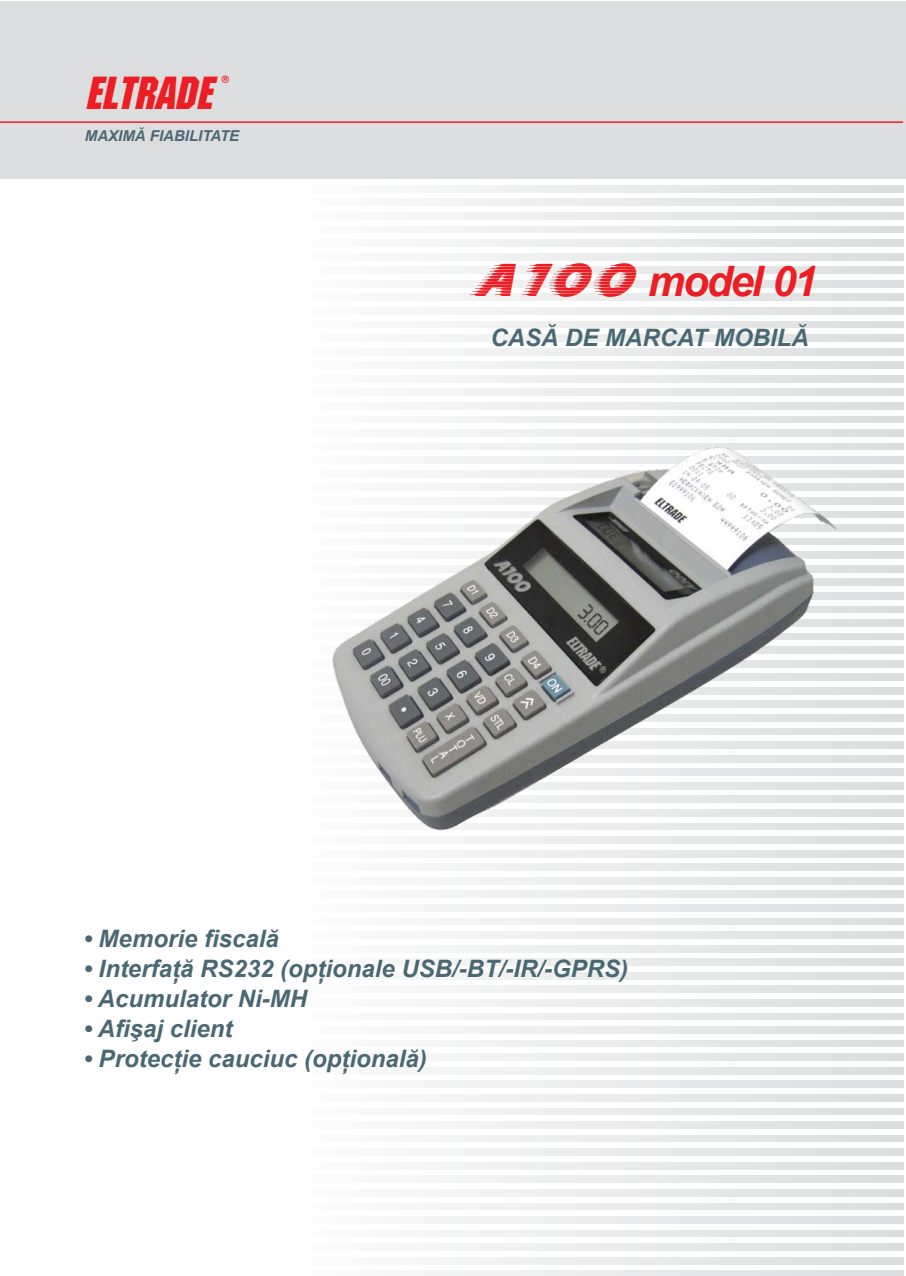
<style>
.page{position:relative;width:906px;height:1276px;background:#fff}
.page>*{position:absolute;margin:0;border:0;box-sizing:border-box;transform-origin:0 0}
.t1{font:italic 700 45px "Engine Cyr";color:#ed1d24}
.t2{font:italic 700 42px "Arial";letter-spacing:-.05em;color:#ed1d24}
.t3{font:italic 700 24px "Arial";color:#486873}
.t4{font:italic 700 15px "Arial";color:#486873}
.t5{font:700 10.5px "Engine Cyr";color:#ed1d24}
.s1{font-family:"Slipstream";font-weight:400;font-style:normal;font-size:45px}
</style>
<div class="page">
<svg style="left:431px;top:185px;width:472px;height:7px"></svg>
<svg style="left:431px;top:199px;width:472px;height:7px"></svg>
<svg style="left:431px;top:212px;width:472px;height:7px"></svg>
<svg style="left:431px;top:226px;width:472px;height:7px"></svg>
<svg style="left:431px;top:240px;width:472px;height:6px"></svg>
<svg style="left:431px;top:253px;width:472px;height:7px"></svg>
<svg style="left:431px;top:267px;width:472px;height:7px"></svg>
<svg style="left:431px;top:280px;width:472px;height:7px"></svg>
<svg style="left:431px;top:294px;width:472px;height:7px"></svg>
<svg style="left:431px;top:307px;width:472px;height:7px"></svg>
<svg style="left:431px;top:321px;width:472px;height:7px"></svg>
<svg style="left:431px;top:335px;width:472px;height:6px"></svg>
<svg style="left:431px;top:348px;width:472px;height:7px"></svg>
<svg style="left:431px;top:362px;width:472px;height:6px"></svg>
<svg style="left:431px;top:375px;width:472px;height:7px"></svg>
<svg style="left:431px;top:389px;width:472px;height:7px"></svg>
<svg style="left:431px;top:402px;width:472px;height:7px"></svg>
<svg style="left:431px;top:416px;width:472px;height:7px"></svg>
<svg style="left:853px;top:430px;width:50px;height:6px"></svg>
<svg style="left:853px;top:443px;width:50px;height:7px"></svg>
<svg style="left:853px;top:457px;width:50px;height:6px"></svg>
<svg style="left:853px;top:470px;width:50px;height:7px"></svg>
<svg style="left:853px;top:484px;width:50px;height:7px"></svg>
<svg style="left:853px;top:497px;width:50px;height:7px"></svg>
<svg style="left:853px;top:511px;width:50px;height:7px"></svg>
<svg style="left:853px;top:524px;width:50px;height:7px"></svg>
<svg style="left:853px;top:538px;width:50px;height:7px"></svg>
<svg style="left:853px;top:552px;width:50px;height:6px"></svg>
<svg style="left:853px;top:565px;width:50px;height:7px"></svg>
<svg style="left:853px;top:579px;width:50px;height:6px"></svg>
<svg style="left:853px;top:592px;width:50px;height:7px"></svg>
<svg style="left:853px;top:606px;width:50px;height:7px"></svg>
<svg style="left:853px;top:619px;width:50px;height:7px"></svg>
<svg style="left:853px;top:633px;width:50px;height:7px"></svg>
<svg style="left:853px;top:647px;width:50px;height:6px"></svg>
<svg style="left:853px;top:660px;width:50px;height:7px"></svg>
<svg style="left:853px;top:674px;width:50px;height:6px"></svg>
<svg style="left:853px;top:687px;width:50px;height:7px"></svg>
<svg style="left:853px;top:701px;width:50px;height:7px"></svg>
<svg style="left:853px;top:714px;width:50px;height:7px"></svg>
<svg style="left:853px;top:728px;width:50px;height:7px"></svg>
<svg style="left:853px;top:741px;width:50px;height:7px"></svg>
<svg style="left:853px;top:755px;width:50px;height:7px"></svg>
<svg style="left:853px;top:769px;width:50px;height:6px"></svg>
<svg style="left:853px;top:782px;width:50px;height:7px"></svg>
<svg style="left:853px;top:796px;width:50px;height:6px"></svg>
<svg style="left:853px;top:809px;width:50px;height:7px"></svg>
<svg style="left:853px;top:823px;width:50px;height:7px"></svg>
<svg style="left:853px;top:836px;width:50px;height:7px"></svg>
<svg style="left:431px;top:850px;width:472px;height:7px"></svg>
<svg style="left:431px;top:864px;width:472px;height:6px"></svg>
<svg style="left:431px;top:877px;width:472px;height:7px"></svg>
<svg style="left:431px;top:891px;width:472px;height:6px"></svg>
<svg style="left:431px;top:904px;width:472px;height:7px"></svg>
<svg style="left:431px;top:918px;width:472px;height:7px"></svg>
<svg style="left:431px;top:931px;width:472px;height:7px"></svg>
<svg style="left:431px;top:945px;width:472px;height:7px"></svg>
<svg style="left:431px;top:958px;width:472px;height:7px"></svg>
<svg style="left:431px;top:972px;width:472px;height:7px"></svg>
<svg style="left:431px;top:986px;width:472px;height:6px"></svg>
<svg style="left:431px;top:999px;width:472px;height:7px"></svg>
<svg style="left:431px;top:1013px;width:472px;height:7px"></svg>
<svg style="left:431px;top:1026px;width:472px;height:7px"></svg>
<svg style="left:431px;top:1040px;width:472px;height:7px"></svg>
<svg style="left:431px;top:1053px;width:472px;height:7px"></svg>
<svg style="left:431px;top:1067px;width:472px;height:7px"></svg>
<svg style="left:431px;top:1081px;width:472px;height:6px"></svg>
<svg style="left:431px;top:1094px;width:472px;height:7px"></svg>
<svg style="left:431px;top:1108px;width:472px;height:6px"></svg>
<svg style="left:431px;top:1121px;width:472px;height:7px"></svg>
<svg style="left:431px;top:1135px;width:472px;height:7px"></svg>
<svg style="left:431px;top:1148px;width:472px;height:7px"></svg>
<svg style="left:431px;top:1162px;width:472px;height:7px"></svg>
<svg style="left:431px;top:1175px;width:472px;height:7px"></svg>
<svg style="left:431px;top:1189px;width:472px;height:7px"></svg>
<svg style="left:431px;top:1203px;width:472px;height:6px"></svg>
<svg style="left:431px;top:1216px;width:472px;height:7px"></svg>
<svg style="left:431px;top:1230px;width:472px;height:7px"></svg>
<svg style="left:431px;top:1243px;width:472px;height:7px"></svg>
<svg style="left:431px;top:1257px;width:472px;height:7px"></svg>
<svg style="left:431px;top:1270px;width:472px;height:6px"></svg>
<div style="left:0;top:2px;width:906px;height:177px;background:#dcddde"></div>
<hr style="left:0;top:121px;width:903px;height:2px;background:#ed1d24">
<img style="left:332px;top:429px;width:521px;height:415px">
<h1 class="t1" style="left:85px;top:66px;width:128px">ELTRADE</h1>
<p class="t5" style="left:222px;top:73px;width:9px">®</p>
<p class="t4" style="left:85px;top:126px;width:156px">MAXIMĂ FIABILITATE</p>
<h2 class="t2" style="left:474px;top:254px;width:344px"><span class="s1">A100</span>model 01</h2>
<p class="t3" style="left:490px;top:322px;width:320px">CASĂ DE MARCAT MOBILĂ</p>
<p class="t3" style="left:84px;top:922px;width:197px">• Memorie fiscală</p>
<p class="t3" style="left:84px;top:952px;width:546px">• Interfaţă RS232 (opţionale USB/-BT/-IR/-GPRS)</p>
<p class="t3" style="left:84px;top:982px;width:225px">• Acumulator Ni-MH</p>
<p class="t3" style="left:84px;top:1012px;width:150px">• Afişaj client</p>
<p class="t3" style="left:84px;top:1042px;width:345px">• Protecţie cauciuc (opţională)</p>
</div>
